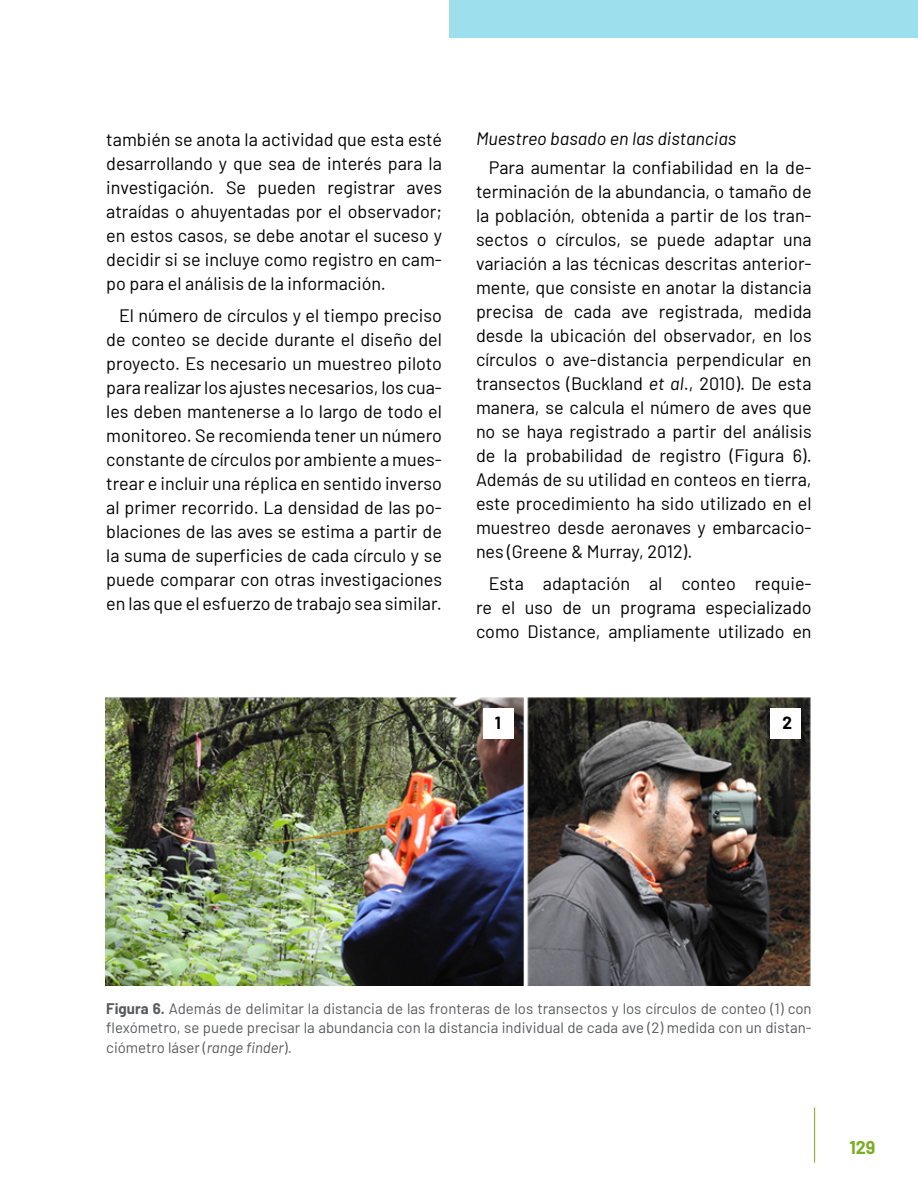
<style>
.page{position:relative;width:918px;height:1188px;background:#fff}
.page>*{position:absolute;margin:0;border:0;box-sizing:border-box;transform-origin:0 0}
.t1{font:18px/24px "Barlow";color:#000;text-align:justify}
.t2{font:italic 18px "Barlow";color:#000}
.t3{font:700 18px "Barlow";color:#7aad21}
.t4{font:700 17.25px "Barlow";color:#000}
.t5{font:15px/19.5px "Barlow";color:#58595b;text-align:justify}
.s1{font-style:italic}
.s2{font-weight:700}
</style>
<div class="page">
<div style="left:449px;top:0;width:469px;height:38px;background:#9edfed"></div>
<hr style="left:814px;top:1108px;width:1px;height:55px;background:#7aad21">
<img style="left:106px;top:697px;width:705px;height:288px">
<div style="left:483px;top:708px;width:30px;height:30px;background:#fff"></div>
<div style="left:771px;top:708px;width:30px;height:30px;background:#fff"></div>
<p class="t1" style="left:106px;top:126px;width:337px">también se anota la actividad que esta esté desarrollando y que sea de interés para la investigación. Se pueden registrar aves atraídas o ahuyentadas por el observador; en estos casos, se debe anotar el suceso y decidir si se incluye como registro en cam&shy;po para el análisis de la información.</p>
<p class="t1" style="left:106px;top:302px;width:337px;text-indent:13px">El número de círculos y el tiempo preciso de conteo se decide durante el diseño del proyecto. Es necesario un muestreo piloto para realizar los ajustes necesarios, los cua&shy;les deben mantenerse a lo largo de todo el monitoreo. Se recomienda tener un número constante de círculos por ambiente a mues&shy;trear e incluir una réplica en sentido inverso al primer recorrido. La densidad de las po&shy;blaciones de las aves se estima a partir de la suma de superficies de cada círculo y se puede comparar con otras investigaciones en las que el esfuerzo de trabajo sea similar.</p>
<p class="t2" style="left:476px;top:126px;width:262px">Muestreo basado en las distancias</p>
<p class="t1" style="left:476px;top:154px;width:337px;text-indent:13px">Para aumentar la confiabilidad en la de&shy;terminación de la abundancia, o tamaño de la población, obtenida a partir de los tran&shy;sectos o círculos, se puede adaptar una variación a las técnicas descritas anterior&shy;mente, que consiste en anotar la distancia precisa de cada ave registrada, medida desde la ubicación del observador, en los círculos o ave-distancia perpendicular en transectos (Buckland <span class="s1">et al</span>., 2010). De esta manera, se calcula el número de aves que no se haya registrado a partir del análisis de la probabilidad de registro (Figura 6).<br>Además de su utilidad en conteos en tierra, este procedimiento ha sido utilizado en el muestreo desde aeronaves y embarcacio&shy;nes (Greene &amp; Murray, 2012).</p>
<p class="t1" style="left:476px;top:570px;width:337px;text-indent:13px">Esta adaptación al conteo requie&shy;re el uso de un programa especializado como Distance, ampliamente utilizado en</p>
<p class="t4" style="left:495px;top:710px;width:8px">1</p>
<p class="t4" style="left:783px;top:710px;width:11px">2</p>
<p class="t5" style="left:106px;top:998px;width:707px"><span class="s2">Figura 6.</span> Además de delimitar la distancia de las fronteras de los transectos y los círculos de conteo (1) con flexómetro, se puede precisar la abundancia con la distancia individual de cada ave (2) medida con un distan&shy;ciómetro láser (<span class="s1">range finder</span>).</p>
<p class="t3" style="left:849px;top:1135px;width:28px">129</p>
</div>
